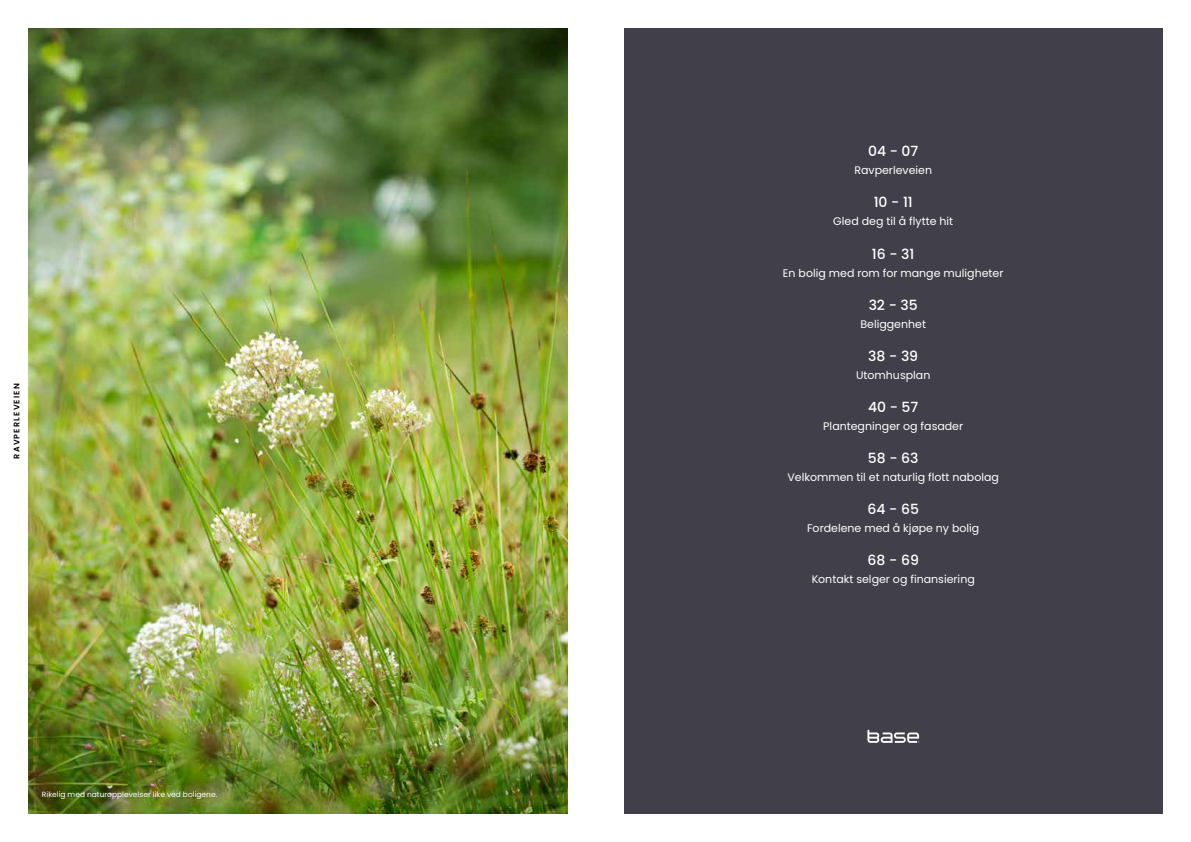
<style>
.page{position:relative;width:1191px;height:842px;background:#fff}
.page>*{position:absolute;margin:0;border:0;box-sizing:border-box;transform-origin:0 0}
.t1{font:500 14px "Poppins";color:#fff}
.t2{font:11px "Poppins";color:#fff}
.t3{font:600 8px "Poppins";letter-spacing:.15em;color:#000}
.t4{font:7.5px "Poppins";color:#fff}
</style>
<div class="page">
<img style="left:28px;top:28px;width:539px;height:786px">
<div style="left:624px;top:28px;width:538px;height:786px;background:#413f49"></div>
<svg style="left:867px;top:730px;width:52px;height:13px"></svg>
<p class="t3" style="left:12px;top:459px;width:77px;rotate:-90deg">RAVPERLEVEIEN</p>
<p class="t4" style="left:42px;top:789px;width:177px">Rikelig med naturopplevelser like ved boligene.</p>
<p class="t1" style="left:868px;top:143px;width:52px">04 - 07</p>
<p class="t2" style="left:854px;top:164px;width:79px">Ravperleveien</p>
<p class="t1" style="left:873px;top:194px;width:41px">10 - 11</p>
<p class="t2" style="left:833px;top:215px;width:121px">Gled deg til å flytte hit</p>
<p class="t1" style="left:872px;top:245px;width:44px">16 - 31</p>
<p class="t2" style="left:783px;top:266px;width:222px">En bolig med rom for mange muligheter</p>
<p class="t1" style="left:868px;top:296px;width:51px">32 - 35</p>
<p class="t2" style="left:860px;top:317px;width:67px">Beliggenhet</p>
<p class="t1" style="left:868px;top:348px;width:51px">38 - 39</p>
<p class="t2" style="left:856px;top:368px;width:76px">Utomhusplan</p>
<p class="t1" style="left:868px;top:399px;width:52px">40 - 57</p>
<p class="t2" style="left:823px;top:419px;width:141px">Plantegninger og fasader</p>
<p class="t1" style="left:868px;top:450px;width:52px">58 - 63</p>
<p class="t2" style="left:787px;top:470px;width:213px">Velkommen til et naturlig flott nabolag</p>
<p class="t1" style="left:867px;top:501px;width:53px">64 - 65</p>
<p class="t2" style="left:807px;top:521px;width:174px">Fordelene med å kjøpe ny bolig</p>
<p class="t1" style="left:867px;top:552px;width:53px">68 - 69</p>
<p class="t2" style="left:811px;top:572px;width:165px">Kontakt selger og finansiering</p>
</div>
